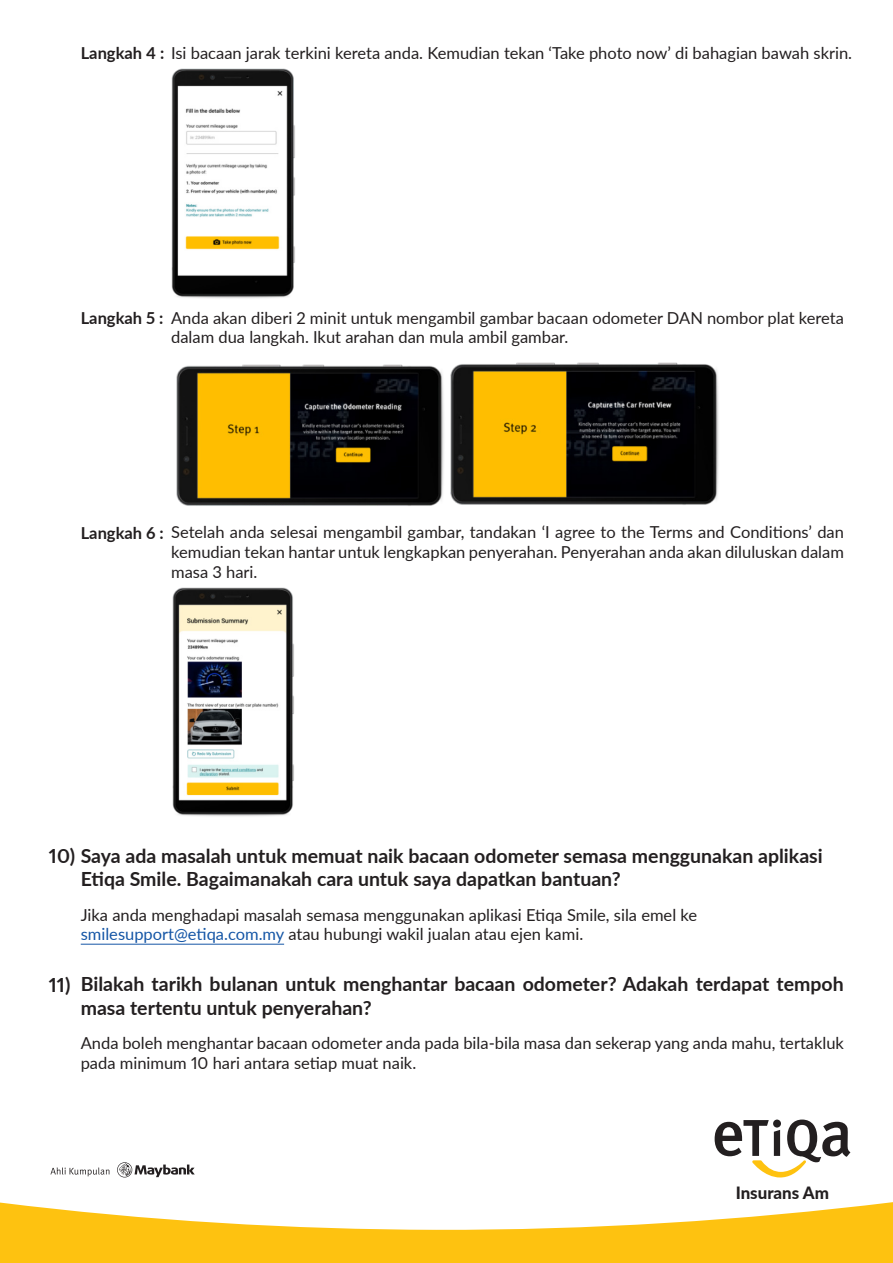
<style>
.page{position:relative;width:893px;height:1263px;background:#fff}
.page>*{position:absolute;margin:0;border:0;box-sizing:border-box;transform-origin:0 0}
.t1{font:700 19.5px/23.4px "Lato";color:#231f20}
.t2{font:800 16.95px "Lato";color:#231f20}
.t3{font:16.5px/19.8px "Lato";color:#231f20}
.t4{font:700 16.5px "Lato";color:#231f20}
.s1{font-weight:700}
.s2{color:#1556a6}
</style>
<div class="page">
<svg style="left:0;top:1202px;width:893px;height:61px;fill:#fec210"></svg>
<svg style="left:715px;top:1119px;width:135px;height:58px"></svg>
<div style="left:773px;top:1119px;width:8px;height:8px;background:#231f20;border-radius:50%"></div>
<svg style="left:117px;top:1162px;width:78px;height:15px"></svg>
<svg style="left:50px;top:1167px;width:59px;height:9px"></svg>
<hr style="left:81px;top:944px;width:203px;height:1px;background:#1556a6">
<img style="left:171px;top:68px;width:124px;height:231px">
<img style="left:176px;top:364px;width:268px;height:142px">
<img style="left:450px;top:362px;width:269px;height:143px">
<img style="left:172px;top:587px;width:122px;height:230px">
<p class="t3" style="left:81px;top:42px;width:773px"><span class="s1">Langkah 4 :</span> Isi bacaan jarak terkini kereta anda. Kemudian tekan ‘Take photo now’ di bahagian bawah skrin.</p>
<p class="t4" style="left:81px;top:306px;width:84px">Langkah 5 :</p>
<p class="t3" style="left:171px;top:307px;width:674px">Anda akan diberi 2 minit untuk mengambil gambar bacaan odometer DAN nombor plat kereta dalam dua langkah. Ikut arahan dan mula ambil gambar.</p>
<p class="t3" style="left:171px;top:522px;width:674px;text-align:justify;text-indent:-90px"><span class="s1">Langkah 6 :</span> Setelah anda selesai mengambil gambar, tandakan ‘I agree to the Terms and Conditions’ dan kemudian tekan hantar untuk lengkapkan penyerahan. Penyerahan anda akan diluluskan dalam masa 3 hari.</p>
<p class="t1" style="left:81px;top:843px;width:743px;text-indent:-32px">10) Saya ada masalah untuk memuat naik bacaan odometer semasa menggunakan aplikasi<br>Etiqa Smile. Bagaimanakah cara untuk saya dapatkan bantuan?</p>
<p class="t3" style="left:81px;top:904px;width:618px">Jika anda menghadapi masalah semasa menggunakan aplikasi Etiqa Smile, sila emel ke <span class="s2">smilesupport@etiqa.com.my</span> atau hubungi wakil jualan atau ejen kami.</p>
<p class="t1" style="left:81px;top:972px;width:764px;text-indent:-32px">11) Bilakah tarikh bulanan untuk menghantar bacaan odometer? Adakah terdapat tempoh masa tertentu untuk penyerahan?</p>
<p class="t3" style="left:81px;top:1033px;width:765px">Anda boleh menghantar bacaan odometer anda pada bila-bila masa dan sekerap yang anda mahu, tertakluk pada minimum 10 hari antara setiap muat naik.</p>
<p class="t2" style="left:736px;top:1180px;width:95px">Insurans Am</p>
</div>
